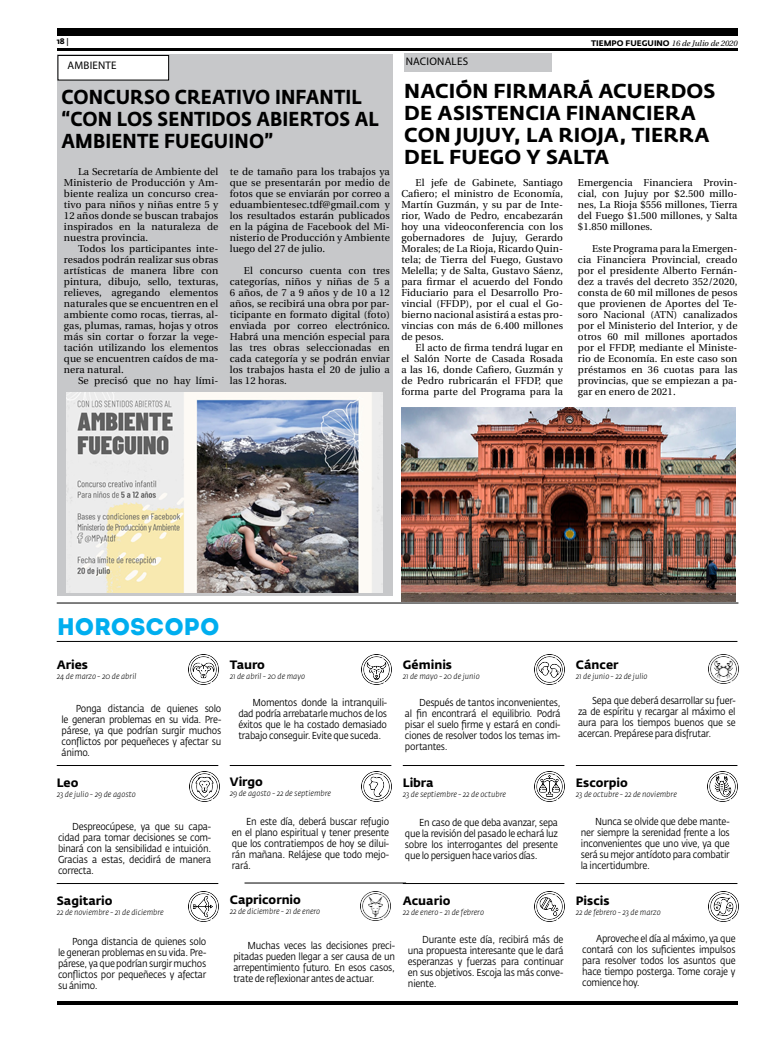
<style>
.page{position:relative;width:780px;height:1049px;background:#fff}
.page>*{position:absolute;margin:0;border:0;box-sizing:border-box;transform-origin:0 0}
.t1{font:24px "Intro";letter-spacing:-.005em;color:#00aeef}
.t2{font:700 20px/22px "Fedra Sans Pro";letter-spacing:.005em;color:#000}
.t3{font:700 20px/22px "Fedra Sans Pro";letter-spacing:.005em;color:#000;scale:.9 1}
.t4{font:700 12px "Fedra Sans Pro";color:#000}
.t5{font:11px "Myriad Pro";letter-spacing:.02em;color:#000}
.t6{font:10px/11px "Utopia";letter-spacing:.01em;color:#000;text-align:justify}
.t7{font:10px/11px "Fedra Sans Pro";letter-spacing:-.025em;color:#000;text-align:justify;scale:.9 1}
.t8{font:italic 300 8px "Fedra Sans Pro";color:#000}
.t9{font:italic 8px "Utopia";color:#000}
.t10{font:700 8px "Fedra Sans Pro";color:#000}
.s1{font-family:"Utopia"}
.s2{font-family:"Fedra Sans Pro";font-weight:700;font-style:normal}
</style>
<div class="page">
<hr style="left:57px;top:48px;width:680px;height:3px;background:#000">
<div style="left:57px;top:29px;width:680px;height:7px;background:#000"></div>
<hr style="left:57px;top:1001px;width:680px;height:4px;background:#000">
<hr style="left:57px;top:641px;width:680px;height:1px;background:#000">
<img style="left:188px;top:654px;width:30px;height:30px">
<img style="left:189px;top:771px;width:30px;height:30px">
<img style="left:188px;top:891px;width:30px;height:30px">
<img style="left:361px;top:654px;width:30px;height:30px">
<img style="left:361px;top:771px;width:30px;height:30px">
<img style="left:360px;top:891px;width:30px;height:30px">
<img style="left:534px;top:654px;width:30px;height:30px">
<img style="left:534px;top:771px;width:30px;height:30px">
<img style="left:534px;top:891px;width:30px;height:30px">
<img style="left:708px;top:654px;width:30px;height:30px">
<img style="left:707px;top:771px;width:30px;height:30px">
<img style="left:708px;top:891px;width:30px;height:30px">
<hr style="left:57px;top:765px;width:161px;height:1px;background:#000">
<hr style="left:57px;top:883px;width:161px;height:1px;background:#000">
<hr style="left:230px;top:765px;width:161px;height:1px;background:#000">
<hr style="left:244px;top:883px;width:162px;height:1px;background:#000">
<hr style="left:403px;top:765px;width:161px;height:1px;background:#000">
<hr style="left:403px;top:883px;width:161px;height:1px;background:#000">
<hr style="left:576px;top:765px;width:161px;height:1px;background:#000">
<hr style="left:576px;top:883px;width:161px;height:1px;background:#000">
<hr style="left:57px;top:602px;width:681px;height:1px;background:#000">
<div style="left:57px;top:55px;width:335px;height:541px;background:#c7c8ca"></div>
<div style="left:58px;top:55px;width:111px;height:25px;background:#fff;border:1px solid #000"></div>
<div style="left:404px;top:53px;width:147px;height:19px;background:#c7c8ca"></div>
<img style="left:66px;top:392px;width:317px;height:200px">
<img style="left:401px;top:407px;width:334px;height:194px">
<p class="t10" style="left:57px;top:36px;width:14px">18 <span class="s1">|</span></p>
<p class="t9" style="left:591px;top:39px;width:148px"><span class="s2">TIEMPO FUEGUINO</span> 16 de Julio de 2020</p>
<p class="t5" style="left:67px;top:58px;width:51px">AMBIENTE</p>
<p class="t5" style="left:405px;top:54px;width:64px">NACIONALES</p>
<h2 class="t3" style="left:61px;top:86px;width:354px">CONCURSO CREATIVO INFANTIL “CON LOS SENTIDOS ABIERTOS AL<br>AMBIENTE FUEGUINO”</h2>
<h2 class="t2" style="left:404px;top:80px;width:312px">NACIÓN FIRMARÁ ACUERDOS<br>DE ASISTENCIA FINANCIERA<br>CON JUJUY, LA RIOJA, TIERRA<br>DEL FUEGO Y SALTA</h2>
<p class="t6" style="left:401px;top:177px;width:163px;text-indent:14px">El jefe de Gabinete, Santiago Cafiero; el ministro de Economía, Martín Guzmán, y su par de Inte&shy;rior, Wado de Pedro, encabezarán hoy una videoconferencia con los gobernadores de Jujuy, Gerardo Morales; de La Rioja, Ricardo Quin&shy;tela; de Tierra del Fuego, Gustavo Melella; y de Salta, Gustavo Sáenz, para firmar el acuerdo del Fondo Fiduciario para el Desarrollo Pro&shy;vincial (FFDP), por el cual el Go&shy;bierno nacional asistirá a estas pro&shy;vincias con más de 6.400 millones de pesos.</p>
<p class="t6" style="left:401px;top:342px;width:163px;text-indent:14px">El acto de firma tendrá lugar en el Salón Norte de Casada Rosada a las 16, donde Cafiero, Guzmán y de Pedro rubricarán el FFDP, que forma parte del Programa para la</p>
<p class="t6" style="left:230px;top:166px;width:162px">te de tamaño para los trabajos ya que se presentarán por medio de fotos que se enviarán por correo a eduambientesec.tdf@gmail.com y los resultados estarán publicados en la página de Facebook del Mi&shy;nisterio de Producción y Ambiente luego del 27 de julio.</p>
<p class="t6" style="left:230px;top:265px;width:162px;text-indent:14px">El concurso cuenta con tres categorías, niños y niñas de 5 a 6 años, de 7 a 9 años y de 10 a 12 años, se recibirá una obra por par&shy;ticipante en formato digital (foto) enviada por correo electrónico.<br>Habrá una mención especial para las tres obras seleccionadas en cada categoría y se podrán enviar los trabajos hasta el 20 de julio a las 12 horas.</p>
<p class="t6" style="left:64px;top:166px;width:156px;text-indent:14px">La Secretaría de Ambiente del Ministerio de Producción y Am&shy;biente realiza un concurso crea&shy;tivo para niños y niñas entre 5 y 12 años donde se buscan trabajos inspirados en la naturaleza de nuestra provincia.</p>
<p class="t6" style="left:64px;top:243px;width:156px;text-indent:14px">Todos los participantes inte&shy;resados podrán realizar sus obras artísticas de manera libre con pintura, dibujo, sello, texturas, relieves, agregando elementos naturales que se encuentren en el ambiente como rocas, tierras, al&shy;gas, plumas, ramas, hojas y otros más sin cortar o forzar la vege&shy;tación utilizando los elementos que se encuentren caídos de ma&shy;nera natural.</p>
<p class="t6" style="left:78px;top:375px;width:142px">Se precisó que no hay lími-</p>
<p class="t6" style="left:578px;top:177px;width:161px">Emergencia Financiera Provin&shy;cial, con Jujuy por $2.500 millo&shy;nes, La Rioja $556 millones, Tierra del Fuego $1.500 millones, y Salta $1.850 millones.</p>
<p class="t6" style="left:578px;top:243px;width:161px;text-indent:14px">Este Programa para la Emergen&shy;cia Financiera Provincial, creado por el presidente Alberto Fernán&shy;dez a través del decreto 352/2020, consta de 60 mil millones de pesos que provienen de Aportes del Te&shy;soro Nacional (ATN) canalizados por el Ministerio del Interior, y de otros 60 mil millones aportados por el FFDP, mediante el Ministe&shy;rio de Economía. En este caso son préstamos en 36 cuotas para las provincias, que se empiezan a pa&shy;gar en enero de 2021.</p>
<h1 class="t1" style="left:57px;top:612px;width:164px">HOROSCOPO</h1>
<p class="t4" style="left:57px;top:657px;width:33px">Aries</p>
<p class="t8" style="left:57px;top:671px;width:81px">24 de marzo - 20 de abril</p>
<p class="t4" style="left:230px;top:657px;width:37px">Tauro</p>
<p class="t8" style="left:230px;top:671px;width:77px">21 de abril - 20 de mayo</p>
<p class="t4" style="left:403px;top:657px;width:51px">Géminis</p>
<p class="t8" style="left:403px;top:671px;width:78px">21 de mayo - 20 de junio</p>
<p class="t4" style="left:576px;top:657px;width:44px">Cáncer</p>
<p class="t8" style="left:576px;top:671px;width:73px">21 de junio - 22 de julio</p>
<p class="t7" style="left:62px;top:703px;width:179px;text-indent:14px">Ponga distancia de quienes solo le generan problemas en su vida. Pre&shy;párese, ya que podrían surgir muchos conflictos por pequeñeces y afectar su ánimo.</p>
<p class="t7" style="left:238px;top:697px;width:167px;text-indent:14px">Momentos donde la intranquili&shy;dad podría arrebatarle muchos de los éxitos que le ha costado demasiado trabajo conseguir. Evite que suceda.</p>
<p class="t7" style="left:405px;top:697px;width:174px;text-indent:14px">Después de tantos inconvenientes, al fin encontrará el equilibrio. Podrá pisar el suelo firme y estará en condi&shy;ciones de resolver todos los temas im&shy;portantes.</p>
<p class="t7" style="left:578px;top:695px;width:177px;text-indent:14px">Sepa que deberá desarrollar su fuer&shy;za de espíritu y recargar al máximo el aura para los tiempos buenos que se acercan. Prepárese para disfrutar.</p>
<p class="t4" style="left:57px;top:775px;width:23px">Leo</p>
<p class="t8" style="left:57px;top:789px;width:80px">23 de julio - 29 de agosto</p>
<p class="t4" style="left:230px;top:775px;width:34px">Virgo</p>
<p class="t8" style="left:230px;top:789px;width:103px">29 de agosto - 22 de septiembre</p>
<p class="t4" style="left:403px;top:775px;width:32px">Libra</p>
<p class="t8" style="left:403px;top:789px;width:104px">23 de septiembre - 22 de octubre</p>
<p class="t4" style="left:576px;top:775px;width:54px">Escorpio</p>
<p class="t8" style="left:576px;top:789px;width:102px">23 de octubre - 22 de noviembre</p>
<p class="t7" style="left:58px;top:821px;width:172px;text-indent:14px">Despreocúpese, ya que su capa&shy;cidad para tomar decisiones se com&shy;binará con la sensibilidad e intuición.<br>Gracias a estas, decidirá de manera correcta.</p>
<p class="t7" style="left:232px;top:816px;width:176px;text-indent:14px">En este día, deberá buscar refugio en el plano espiritual y tener presente que los contratiempos de hoy se dilui&shy;rán mañana. Relájese que todo mejo&shy;rará.</p>
<p class="t7" style="left:405px;top:817px;width:172px;text-indent:14px">En caso de que deba avanzar, sepa que la revisión del pasado le echará luz sobre los interrogantes del presente que lo persiguen hace varios días.</p>
<p class="t7" style="left:581px;top:816px;width:167px;text-indent:14px">Nunca se olvide que debe mante&shy;ner siempre la serenidad frente a los inconvenientes que uno vive, ya que será su mejor antídoto para combatir la incertidumbre.</p>
<p class="t4" style="left:57px;top:893px;width:57px">Sagitario</p>
<p class="t8" style="left:57px;top:907px;width:109px">22 de noviembre - 21 de diciembre</p>
<p class="t4" style="left:230px;top:892px;width:73px">Capricornio</p>
<p class="t8" style="left:230px;top:906px;width:92px">22 de diciembre - 21 de enero</p>
<p class="t4" style="left:403px;top:893px;width:49px">Acuario</p>
<p class="t8" style="left:403px;top:907px;width:83px">22 de enero - 21 de febrero</p>
<p class="t4" style="left:576px;top:893px;width:35px">Piscis</p>
<p class="t8" style="left:576px;top:907px;width:86px">22 de febrero - 23 de marzo</p>
<p class="t7" style="left:58px;top:936px;width:166px;text-indent:14px">Ponga distancia de quienes solo le generan problemas en su vida. Pre&shy;párese, ya que podrían surgir muchos conflictos por pequeñeces y afectar su ánimo.</p>
<p class="t7" style="left:233px;top:939px;width:181px;text-indent:14px">Muchas veces las decisiones preci&shy;pitadas pueden llegar a ser causa de un arrepentimiento futuro. En esos casos, trate de reflexionar antes de actuar.</p>
<p class="t7" style="left:582px;top:933px;width:172px;text-indent:14px">Aproveche el día al máximo, ya que contará con los suficientes impulsos para resolver todos los asuntos que hace tiempo posterga. Tome coraje y comience hoy.</p>
<p class="t7" style="left:408px;top:934px;width:174px;text-indent:14px">Durante este día, recibirá más de una propuesta interesante que le dará esperanzas y fuerzas para continuar en sus objetivos. Escoja las más conve&shy;niente.</p>
</div>
